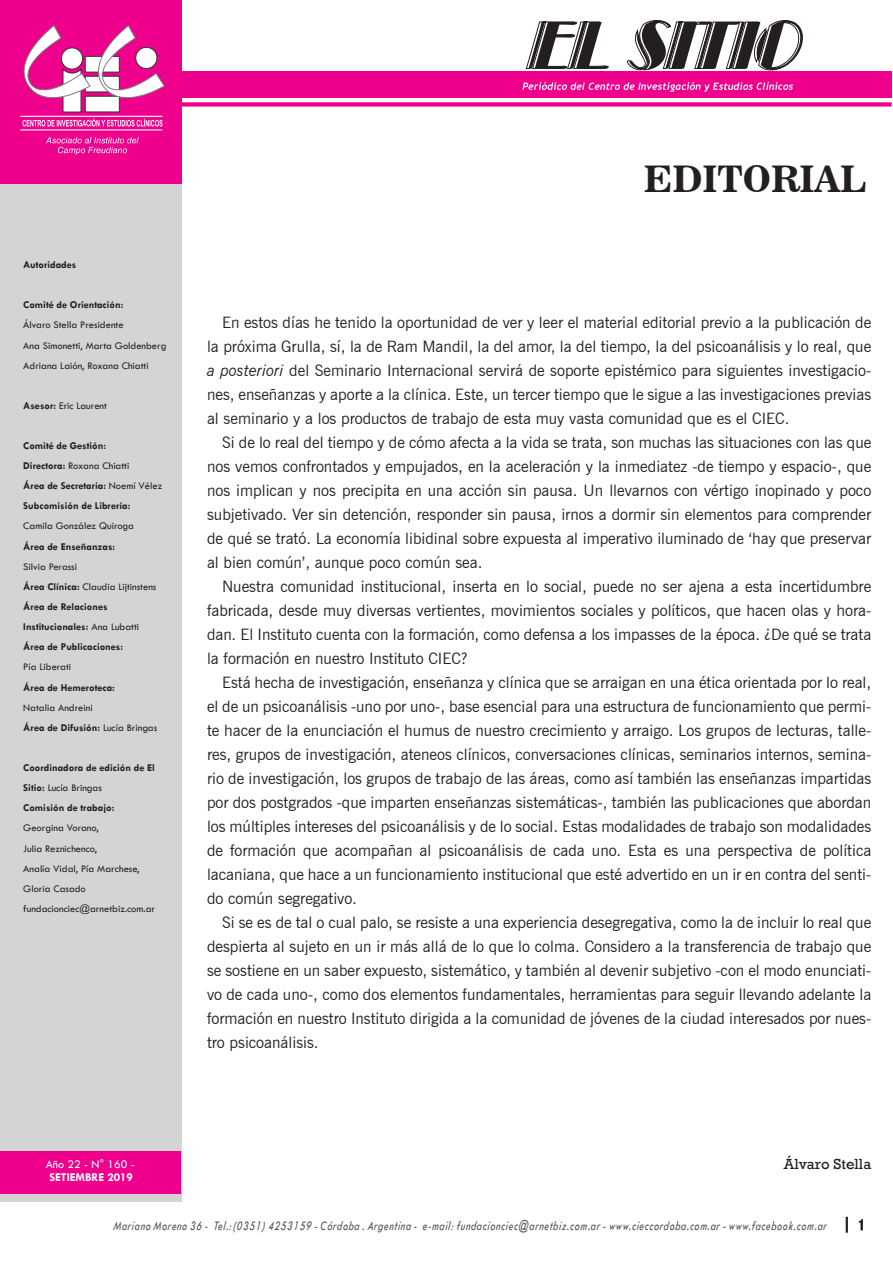
<style>
.page{position:relative;width:893px;height:1263px;background:#fff}
.page>*{position:absolute;margin:0;border:0;box-sizing:border-box;transform-origin:0 0}
.t1{font:36px "News 706 BT Bold C";color:#241f1f}
.t2{font:15.75px/24px "News Gothic BT";color:#241f1f;text-align:justify}
.t3{font:15px "Rockwell";color:#241f1f}
.t4{font:italic 13.5px "Tw Cen";color:#4e4b4c;scale:.75 1}
.t5{font:700 12px "Tw Cen";color:#fff}
.t6{font:12px "Tw Cen";color:#fff}
.t7{font:700 10.5px/20.1px "Tw Cen";color:#241f1f}
.t8{font:10.5px/20.1px "Tw Cen";color:#241f1f}
.s1{font-weight:700}
.s2{font-weight:400}
.s3{font-style:italic}
</style>
<div class="page">
<div style="left:167px;top:72px;width:725px;height:26px;background:#ee008c"></div>
<div style="left:0;top:0;width:181px;height:1201px;background:#d5d4d5"></div>
<div style="left:0;top:0;width:181px;height:183px;background:#ee008c"></div>
<svg style="left:846px;top:1217px;width:17px;height:15px"></svg>
<div style="left:0;top:1151px;width:181px;height:42px;background:#ee008c"></div>
<div style="left:181px;top:102px;width:711px;height:5px;background:#ee008c"></div>
<svg style="left:522px;top:82px;width:271px;height:10px"></svg>
<svg style="left:526px;top:20px;width:277px;height:50px"></svg>
<hr style="left:20px;top:129px;width:142px;height:1px;background:#fff">
<svg style="left:46px;top:137px;width:93px;height:18px"></svg>
<svg style="left:20px;top:26px;width:145px;height:101px"></svg>
<p class="t7" style="left:23px;top:255px;width:55px">Autoridades</p>
<p class="t7" style="left:23px;top:295px;width:102px">Comité de Orientación:</p>
<p class="t8" style="left:23px;top:315px;width:145px">Álvaro Stella Presidente<br>Ana Simonetti, Marta Goldenberg<br>Adriana Laión, Roxana Chiatti</p>
<p class="t8" style="left:23px;top:395px;width:85px"><span class="s1">Asesor:</span> Eric Laurent</p>
<p class="t7" style="left:23px;top:435px;width:141px">Comité de Gestión:<br>Directora: <span class="s2">Roxana Chiatti<br></span>Área de Secretaría: <span class="s2">Noemí Vélez<br></span>Subcomisión de Librería:</p>
<p class="t8" style="left:23px;top:516px;width:112px">Camila González Quiroga</p>
<p class="t7" style="left:23px;top:536px;width:94px">Área de Enseñanzas:</p>
<p class="t7" style="left:23px;top:556px;width:135px"><span class="s2">Silvia Perassi<br></span>Área Clínica: <span class="s2">Claudia Lijtinstens<br></span>Área de Relaciones<br>Institucionales: <span class="s2">Ana Lubatti<br></span>Área de Publicaciones:</p>
<p class="t8" style="left:23px;top:657px;width:49px">Pía Liberati</p>
<p class="t7" style="left:23px;top:677px;width:93px">Área de Hemeroteca:</p>
<p class="t8" style="left:23px;top:697px;width:135px">Natalia Andreini<br><span class="s1">Área de Difusión:</span> Lucía Bringas</p>
<p class="t7" style="left:23px;top:757px;width:133px">Coordinadora de edición de El<br>Sitio: <span class="s2">Lucía Bringas<br></span>Comisión de trabajo:</p>
<p class="t8" style="left:23px;top:818px;width:133px">Georgina Vorano,<br>Julia Reznichenco,<br>Analía Vidal, Pía Marchese,<br>Gloria Casado fundacionciec@arnetbiz.com.ar</p>
<h1 class="t1" style="left:644px;top:157px;width:224px">EDITORIAL</h1>
<p class="t2" style="left:207px;top:310px;width:666px;text-indent:15px">En estos días he tenido la oportunidad de ver y leer el material editorial previo a la publicación de la próxima Grulla, sí, la de Ram Mandil, la del amor, la del tiempo, la del psicoanálisis y lo real, que <span class="s3">a posteriori</span> del Seminario Internacional servirá de soporte epistémico para siguientes investigacio&shy;nes, enseñanzas y aporte a la clínica. Este, un tercer tiempo que le sigue a las investigaciones previas al seminario y a los productos de trabajo de esta muy vasta comunidad que es el CIEC.</p>
<p class="t2" style="left:207px;top:430px;width:666px;text-indent:15px">Si de lo real del tiempo y de cómo afecta a la vida se trata, son muchas las situaciones con las que nos vemos confrontados y empujados, en la aceleración y la inmediatez -de tiempo y espacio-, que nos implican y nos precipita en una acción sin pausa. Un llevarnos con vértigo inopinado y poco subjetivado. Ver sin detención, responder sin pausa, irnos a dormir sin elementos para comprender de qué se trató. La economía libidinal sobre expuesta al imperativo iluminado de ‘hay que preservar al bien común’, aunque poco común sea.</p>
<p class="t2" style="left:207px;top:574px;width:666px;text-indent:15px">Nuestra comunidad institucional, inserta en lo social, puede no ser ajena a esta incertidumbre fabricada, desde muy diversas vertientes, movimientos sociales y políticos, que hacen olas y hora&shy;dan. El Instituto cuenta con la formación, como defensa a los impasses de la época. ¿De qué se trata la formación en nuestro Instituto CIEC?</p>
<p class="t2" style="left:207px;top:670px;width:666px;text-indent:15px">Está hecha de investigación, enseñanza y clínica que se arraigan en una ética orientada por lo real, el de un psicoanálisis -uno por uno-, base esencial para una estructura de funcionamiento que permi&shy;te hacer de la enunciación el humus de nuestro crecimiento y arraigo. Los grupos de lecturas, talle&shy;res, grupos de investigación, ateneos clínicos, conversaciones clínicas, seminarios internos, semina&shy;rio de investigación, los grupos de trabajo de las áreas, como así también las enseñanzas impartidas por dos postgrados -que imparten enseñanzas sistemáticas-, también las publicaciones que abordan los múltiples intereses del psicoanálisis y de lo social. Estas modalidades de trabajo son modalidades de formación que acompañan al psicoanálisis de cada uno. Esta es una perspectiva de política lacaniana, que hace a un funcionamiento institucional que esté advertido en un ir en contra del senti&shy;do común segregativo.</p>
<p class="t2" style="left:207px;top:910px;width:666px;text-indent:15px">Si se es de tal o cual palo, se resiste a una experiencia desegregativa, como la de incluir lo real que despierta al sujeto en un ir más allá de lo que lo colma. Considero a la transferencia de trabajo que se sostiene en un saber expuesto, sistemático, y también al devenir subjetivo -con el modo enunciati&shy;vo de cada uno-, como dos elementos fundamentales, herramientas para seguir llevando adelante la formación en nuestro Instituto dirigida a la comunidad de jóvenes de la ciudad interesados por nues&shy;tro psicoanálisis.</p>
<p class="t6" style="left:46px;top:1157px;width:90px">Año 22 - N° 160 -</p>
<p class="t5" style="left:50px;top:1170px;width:85px">SETIEMBRE 2019</p>
<p class="t3" style="left:784px;top:1155px;width:89px">Álvaro Stella</p>
<p class="t4" style="left:113px;top:1217px;width:956px">Mariano Moreno 36 - Tel.:(0351) 4253159 -Córdoba .Argentina - e-mail:fundacionciec@arnetbiz.com.ar-www.cieccordoba.com.ar-www.facebook.com.ar</p>
</div>
